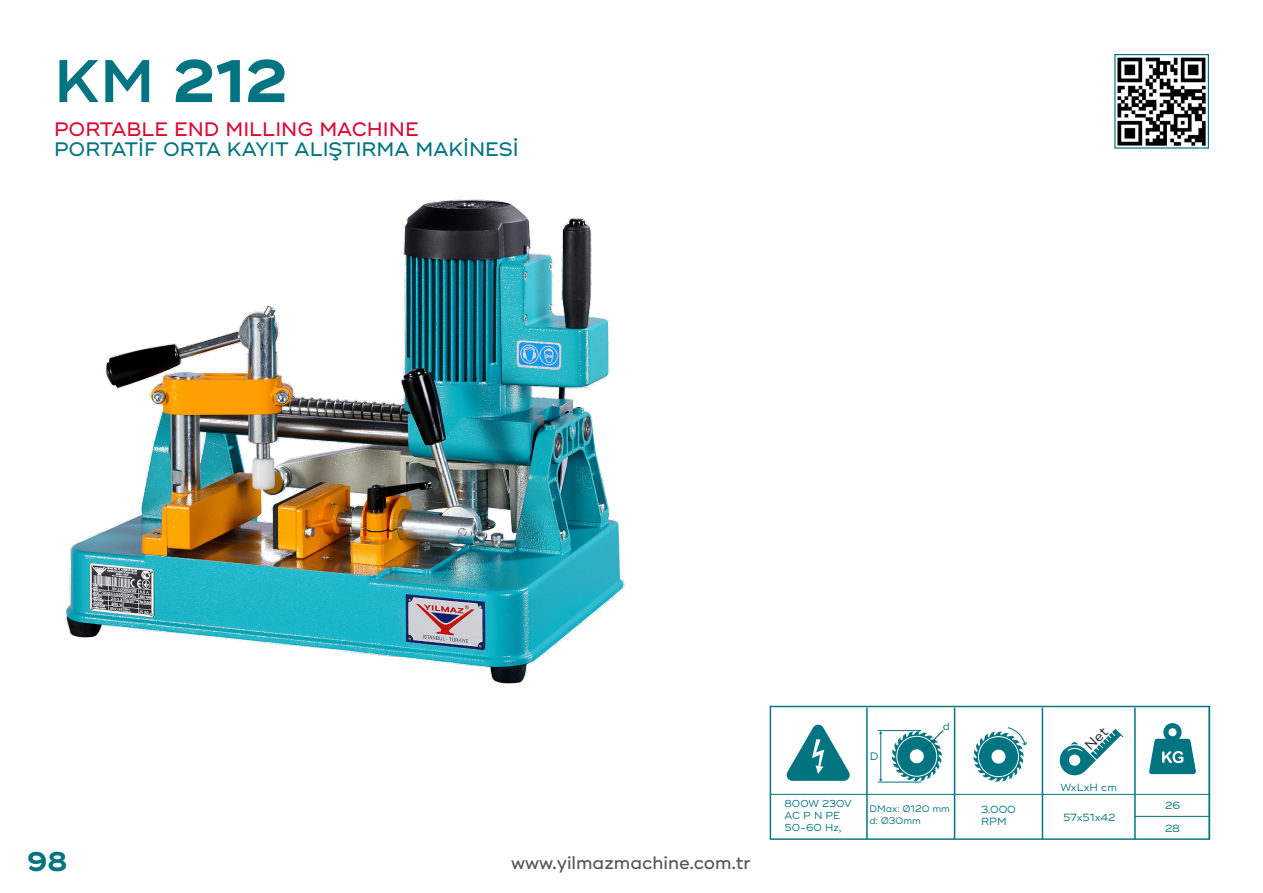
<style>
.page{position:relative;width:1263px;height:893px;background:#fff}
.page>*{position:absolute;margin:0;border:0;box-sizing:border-box;transform-origin:0 0}
.t1{font:700 60px "Ridley Grotesk";color:#007481}
.t2{font:700 27px "Ridley Grotesk";color:#007481}
.t3{font:500 19.5px "Ridley Grotesk";color:#007481}
.t4{font:500 19.5px "Ridley Grotesk";color:#db0a33}
.t5{font:500 18px "Ridley Grotesk";color:#505453}
.t6{font:10.8px "Ridley Grotesk";color:#007481}
.t7{font:10.35px "Ridley Grotesk";color:#007481}
.t8{font:10.2px/12.1px "Ridley Grotesk";color:#007481}
.t9{font:9.45px "Ridley Grotesk";color:#007481}
.s1{font-weight:600}
</style>
<div class="page">
<img style="left:65px;top:199px;width:560px;height:485px">
<div style="left:770px;top:706px;width:440px;height:134px;border:1px solid #007481"></div>
<hr style="left:1134px;top:708px;width:2px;height:131px;background:#007481">
<hr style="left:1208px;top:708px;width:2px;height:131px;background:#007481">
<hr style="left:770px;top:794px;width:440px;height:1px;background:#007481">
<hr style="left:1042px;top:708px;width:1px;height:131px;background:#007481">
<hr style="left:954px;top:708px;width:1px;height:131px;background:#007481">
<hr style="left:866px;top:708px;width:2px;height:131px;background:#007481">
<hr style="left:1135px;top:816px;width:75px;height:1px;background:#007481">
<svg style="left:1149px;top:723px;width:47px;height:51px"></svg>
<svg style="left:973px;top:727px;width:54px;height:55px"></svg>
<svg style="left:786px;top:724px;width:64px;height:57px"></svg>
<hr style="left:880px;top:733px;width:1px;height:46px;background:#007481">
<hr style="left:878px;top:730px;width:43px;height:1px;background:#007481">
<hr style="left:878px;top:782px;width:43px;height:1px;background:#007481">
<svg style="left:892px;top:730px;width:52px;height:51px"></svg>
<img style="left:1117px;top:57px;width:89px;height:89px">
<div style="left:1114px;top:54px;width:95px;height:95px;border:1px solid #007681"></div>
<svg style="left:1059px;top:728px;width:64px;height:47px"></svg>
<p class="t1" style="left:54px;top:45px;width:235px"><span class="s1">KM</span> 212</p>
<p class="t4" style="left:54px;top:117px;width:366px">PORTABLE END MILLING MACHINE</p>
<p class="t3" style="left:54px;top:138px;width:466px">PORTATİF ORTA KAYIT ALIŞTIRMA MAKİNESİ</p>
<h2 class="t2" style="left:28px;top:846px;width:41px">98</h2>
<p class="t5" style="left:511px;top:852px;width:241px">www.yilmazmachine.com.tr</p>
<p class="t6" style="left:870px;top:750px;width:10px">D</p>
<p class="t6" style="left:943px;top:720px;width:9px">d</p>
<p class="t7" style="left:1060px;top:781px;width:58px">WxLxH cm</p>
<p class="t8" style="left:784px;top:797px;width:69px">800W 230V<br>AC P N PE<br>50-60 Hz,</p>
<p class="t9" style="left:869px;top:803px;width:82px">DMax: Ø120 mm</p>
<p class="t7" style="left:981px;top:803px;width:36px">3.000</p>
<p class="t7" style="left:981px;top:815px;width:27px">RPM</p>
<p class="t9" style="left:869px;top:815px;width:53px">d: Ø30mm</p>
<p class="t7" style="left:1063px;top:811px;width:54px">57x51x42</p>
<p class="t7" style="left:1165px;top:799px;width:16px">26</p>
<p class="t7" style="left:1165px;top:822px;width:16px">28</p>
</div>
